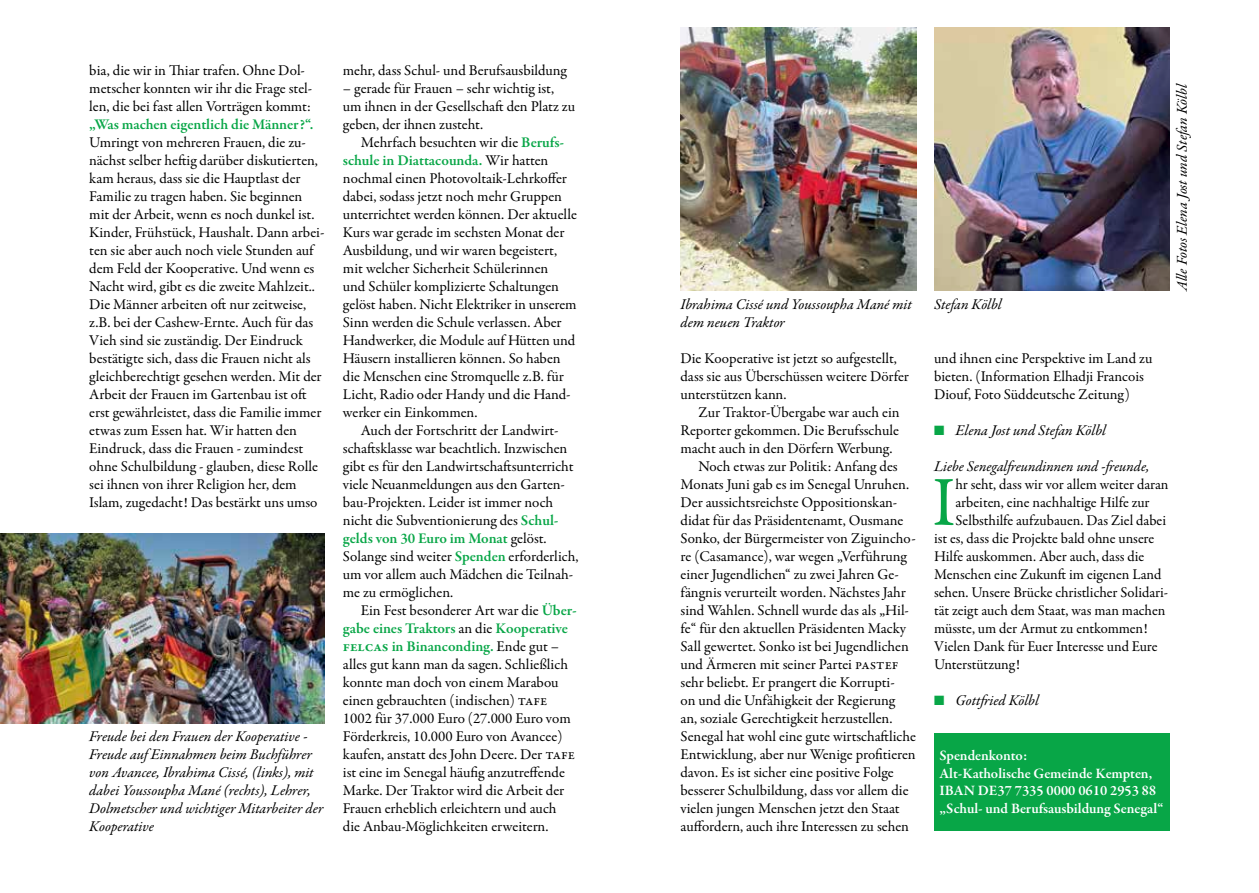
<style>
.page{position:relative;width:1259px;height:893px;background:#fff}
.page>*{position:absolute;margin:0;border:0;box-sizing:border-box;transform-origin:0 0}
.t1{font:70.5px "Garamond Premr Pro";color:#08a647}
.t2{font:15px/18px "Garamond Premr Pro";color:#000}
.t3{font:italic 15px/18px "Garamond Premr Pro";color:#000}
.t4{font:600 15px "Garamond Premr Pro";letter-spacing:-.005em;color:#08a647}
.t5{font:600 14.55px/17.5px "Garamond Premr Pro";color:#fff}
.s1{font-weight:600;color:#08a647}
.s2{color:#08a647}
</style>
<div class="page">
<img style="left:680px;top:28px;width:236px;height:263px">
<img style="left:0;top:534px;width:325px;height:190px">
<img style="left:934px;top:28px;width:235px;height:263px">
<div style="left:934px;top:733px;width:235px;height:98px;background:#08a647"></div>
<p class="t2" style="left:89px;top:61px;width:224px">bia, die wir in Thiar trafen. Ohne Dol&shy;metscher konnten wir ihr die Frage stel&shy;len, die bei fast allen Vorträgen kommt:</p>
<p class="t4" style="left:89px;top:115px;width:225px">„Was machen eigentlich die Männer?“.</p>
<p class="t2" style="left:89px;top:133px;width:237px">Umringt von mehreren Frauen, die zu&shy;nächst selber heftig darüber diskutierten, kam heraus, dass sie die Hauptlast der Familie zu tragen haben. Sie beginnen mit der Arbeit, wenn es noch dunkel ist.<br>Kinder, Frühstück, Haushalt. Dann arbei&shy;ten sie aber auch noch viele Stunden auf dem Feld der Kooperative. Und wenn es Nacht wird, gibt es die zweite Mahlzeit..<br>Die Männer arbeiten oft nur zeitweise, z.B. bei der Cashew-Ernte. Auch für das Vieh sind sie zuständig. Der Eindruck bestätigte sich, dass die Frauen nicht als gleichberechtigt gesehen werden. Mit der Arbeit der Frauen im Gartenbau ist oft erst gewährleistet, dass die Familie immer etwas zum Essen hat. Wir hatten den Eindruck, dass die Frauen - zumindest ohne Schulbildung - glauben, diese Rolle sei ihnen von ihrer Religion her, dem Islam, zugedacht! Das bestärkt uns umso</p>
<p class="t3" style="left:89px;top:728px;width:235px">Freude bei den Frauen der Kooperative - Freude auf Einnahmen beim Buchführer von Avancee, Ibrahima Cissé, (links), mit dabei Youssoupha Mané (rechts), L ehrer, Dolmetscher und wichtiger Mitarbeiter der Kooperative</p>
<p class="t2" style="left:343px;top:61px;width:225px">mehr, dass Schul- und Berufsausbildung</p>
<p class="t2" style="left:343px;top:79px;width:234px">– gerade für Frauen – sehr wichtig ist, um ihnen in der Gesellschaft den Platz zu geben, der ihnen zusteht.</p>
<p class="t2" style="left:343px;top:133px;width:235px;text-indent:18px">Mehrfach besuchten wir die <span class="s1">Berufs&shy;schule in Diattacounda.</span> Wir hatten nochmal einen Photovoltaik-Lehrkoffer dabei, sodass jetzt noch mehr Gruppen unterrichtet werden können. Der aktuelle Kurs war gerade im sechsten Monat der Ausbildung, und wir waren begeistert, mit welcher Sicherheit Schülerinnen<br>und Schüler komplizierte Schaltungen gelöst haben. Nicht Elektriker in unserem Sinn werden die Schule verlassen. Aber Handwerker, die Module auf Hütten und Häusern installieren können. So haben die Menschen eine Stromquelle z.B. für Licht, Radio oder Handy und die Hand&shy;werker ein Einkommen.</p>
<p class="t2" style="left:343px;top:421px;width:237px;text-indent:18px">Auch der Fortschritt der Landwirt&shy;schaftsklasse war beachtlich. Inzwischen gibt es für den Landwirtschaftsunterricht viele Neuanmeldungen aus den Garten&shy;bau-Projekten. Leider ist immer noch nicht die Subventionierung des <span class="s1">Schul&shy;gelds von 30 Euro im Monat</span> gelöst.<br>Solange sind weiter <span class="s1">Spenden</span> erforderlich, um vor allem auch Mädchen die Teilnah&shy;me zu ermöglichen.</p>
<p class="t2" style="left:343px;top:601px;width:235px;text-indent:18px">Ein Fest besonderer Art war die <span class="s1">Über&shy;gabe eines Traktors</span> an die <span class="s1">Kooperative FELCAS in Binanconding.</span> Ende gut – alles gut kann man da sagen. Schließlich konnte man doch von einem Marabou einen gebrauchten (indischen) TAFE 1002 für 37.000 Euro (27.000 Euro vom Förderkreis, 10.000 Euro von Avancee) kaufen, anstatt des John Deere. Der TAFE ist eine im Senegal häufig anzutreffende Marke. Der Traktor wird die Arbeit der Frauen erheblich erleichtern und auch die Anbau-Möglichkeiten erweitern.</p>
<p class="t3" style="left:680px;top:296px;width:233px">Ibrahima Cissé und Youssoupha Mané mit dem neuen Traktor</p>
<p class="t3" style="left:934px;top:296px;width:69px">Stefan Kölbl</p>
<p class="t3" style="left:1173px;top:291px;width:209px;rotate:-90deg">Alle Fotos Elena Jost und Stefan Kölbl</p>
<p class="t2" style="left:680px;top:349px;width:230px">Die Kooperative ist jetzt so aufgestellt, dass sie aus Überschüssen weitere Dörfer unterstützen kann.</p>
<p class="t2" style="left:698px;top:403px;width:202px">Zur Traktor-Übergabe war auch ein</p>
<p class="t2" style="left:680px;top:421px;width:220px">Reporter gekommen. Die Berufsschule</p>
<p class="t2" style="left:680px;top:439px;width:214px">macht auch in den Dörfern Werbung.</p>
<p class="t2" style="left:698px;top:457px;width:201px">Noch etwas zur Politik: Anfang des</p>
<p class="t2" style="left:680px;top:475px;width:230px">Monats Juni gab es im Senegal Unruhen.</p>
<p class="t2" style="left:680px;top:493px;width:218px">Der aussichtsreichste Oppositionskan-</p>
<p class="t2" style="left:680px;top:511px;width:224px">didat für das Präsidentenamt, Ousmane</p>
<p class="t2" style="left:680px;top:529px;width:237px">Sonko, der Bürgermeister von Ziguincho-</p>
<p class="t2" style="left:680px;top:547px;width:228px">re (Casamance), war wegen „Verführung</p>
<p class="t2" style="left:680px;top:565px;width:220px">einer Jugendlichen“ zu zwei Jahren Ge-</p>
<p class="t2" style="left:680px;top:583px;width:227px">fängnis verurteilt worden. Nächstes Jahr</p>
<p class="t2" style="left:680px;top:601px;width:230px">sind Wahlen. Schnell wurde das als „Hil-</p>
<p class="t2" style="left:680px;top:619px;width:227px">fe“ für den aktuellen Präsidenten Macky</p>
<p class="t2" style="left:680px;top:637px;width:230px">Sall gewertet. Sonko ist bei Jugendlichen</p>
<p class="t2" style="left:680px;top:655px;width:219px">und Ärmeren mit seiner Partei PASTEF</p>
<p class="t2" style="left:680px;top:673px;width:216px">sehr beliebt. Er prangert die Korrupti-</p>
<p class="t2" style="left:680px;top:691px;width:216px">on und die Unfähigkeit der Regierung</p>
<p class="t2" style="left:680px;top:709px;width:214px">an, soziale Gerechtigkeit herzustellen.</p>
<p class="t2" style="left:680px;top:727px;width:237px">Senegal hat wohl eine gute wirtschaftliche</p>
<p class="t2" style="left:680px;top:745px;width:237px">Entwicklung, aber nur Wenige profitieren</p>
<p class="t2" style="left:680px;top:763px;width:215px">davon. Es ist sicher eine positive Folge</p>
<p class="t2" style="left:680px;top:781px;width:230px">besserer Schulbildung, dass vor allem die</p>
<p class="t2" style="left:680px;top:799px;width:221px">vielen jungen Menschen jetzt den Staat</p>
<p class="t2" style="left:680px;top:817px;width:230px">auffordern, auch ihre Interessen zu sehen</p>
<p class="t2" style="left:934px;top:349px;width:220px">und ihnen eine Perspektive im Land zu bieten. (Information Elhadji Francois<br>Diouf, Foto Süddeutsche Zeitung)</p>
<p class="t3" style="left:934px;top:422px;width:173px"><span class="s2">■</span> Elena Jost und Stefan Kölbl</p>
<p class="t3" style="left:934px;top:458px;width:217px">L iebe Senegalfreundinnen und -freunde,</p>
<h1 class="t1" style="left:932px;top:460px;width:25px">I</h1>
<p class="t2" style="left:955px;top:475px;width:214px">hr seht, dass wir vor allem weiter daran</p>
<p class="t2" style="left:955px;top:493px;width:195px">arbeiten, eine nachhaltige Hilfe zur</p>
<p class="t2" style="left:955px;top:511px;width:212px">Selbsthilfe aufzubauen. Das Ziel dabei</p>
<p class="t2" style="left:934px;top:529px;width:222px">ist es, dass die Projekte bald ohne unsere</p>
<p class="t2" style="left:934px;top:547px;width:212px">Hilfe auskommen. Aber auch, dass die</p>
<p class="t2" style="left:934px;top:565px;width:229px">Menschen eine Zukunft im eigenen Land</p>
<p class="t2" style="left:934px;top:583px;width:235px">sehen. Unsere Brücke christlicher Solidari-</p>
<p class="t2" style="left:934px;top:601px;width:233px">tät zeigt auch dem Staat, was man machen</p>
<p class="t2" style="left:934px;top:619px;width:215px">müsste, um der Armut zu entkommen!</p>
<p class="t2" style="left:934px;top:637px;width:225px">Vielen Dank für Euer Interesse und Eure</p>
<p class="t2" style="left:934px;top:655px;width:87px">Unterstützung!</p>
<p class="t3" style="left:934px;top:692px;width:106px"><span class="s2">■</span> Gottfried Kölbl</p>
<p class="t5" style="left:939px;top:747px;width:226px">Spendenkonto:<br>Alt-Katholische Gemeinde Kempten,<br>IBAN DE37 7335 0000 0610 2953 88 „Schul- und Berufsausbildung Senegal“</p>
</div>
